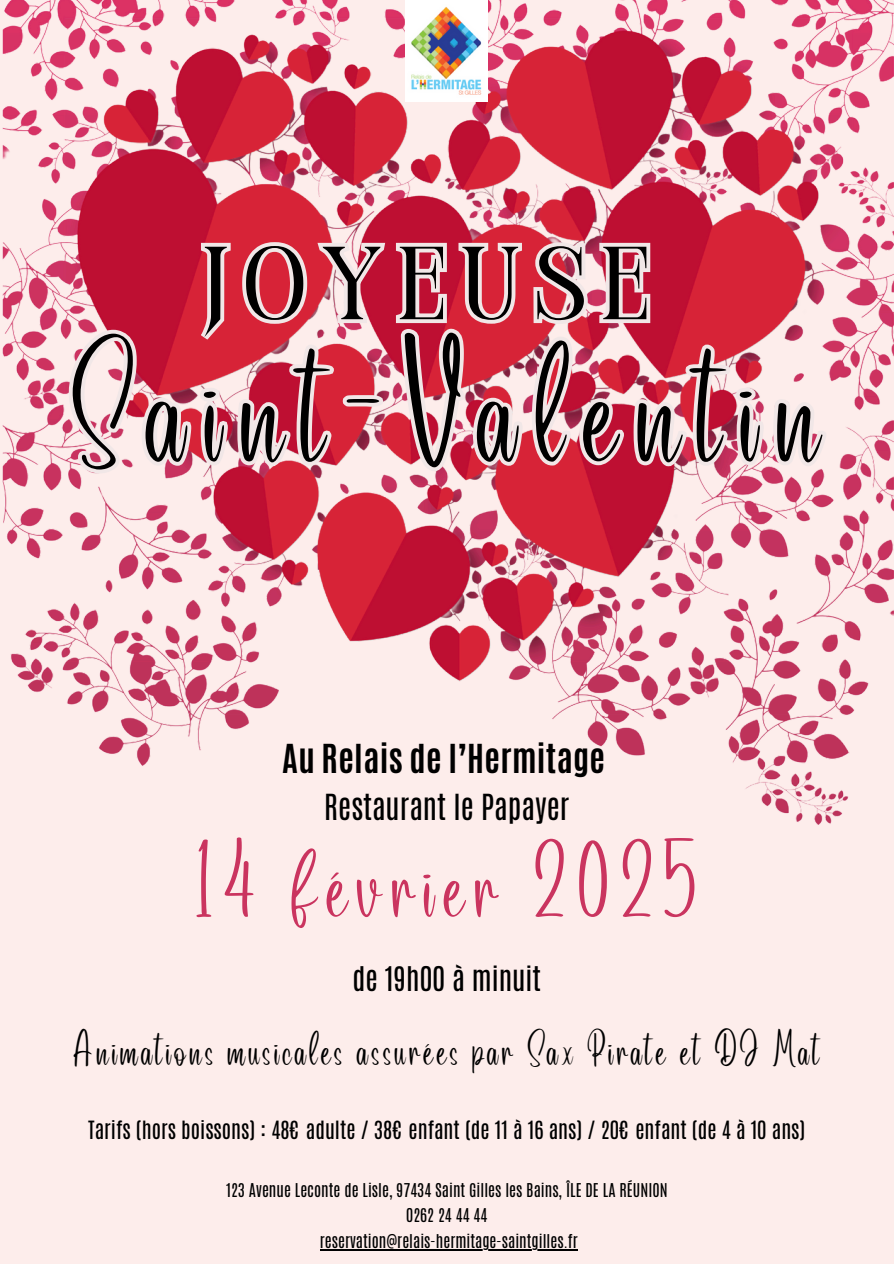
<style>
.page{position:relative;width:894px;height:1264px;background:#fff}
.page>*{position:absolute;margin:0;border:0;box-sizing:border-box;transform-origin:0 0}
.t1{font:103.5px "Perandoryv 2";letter-spacing:.16em;color:#000}
.t2{font:102.15px "Lovely";letter-spacing:.19em;color:#000}
.t3{font:61.8px "Lovely";letter-spacing:.16em;color:#ca345f}
.t4{font:700 33.3px "Antonio";letter-spacing:.01em;color:#000}
.t5{font:30px "Antonio";color:#000}
.t6{font:28.8px "Lovely";letter-spacing:.13em;color:#000}
.t7{font:28.35px "Antonio";color:#000}
.t8{font:21px "Antonio";color:#000}
.t9{font:15.9px "Antonio";color:#000}
</style>
<div class="page">
<div style="left:0;top:0;width:893px;height:1263px;background:#fdedeb"></div>
<img style="left:2px;top:0;width:891px;height:825px">
<img style="left:405px;top:0;width:82px;height:101px">
<svg style="left:170px;top:236px;width:484px;height:86px"></svg>
<svg style="left:64px;top:324px;width:76px;height:155px"></svg>
<svg style="left:137px;top:322px;width:693px;height:154px"></svg>
<hr style="left:320px;top:1248px;width:257px;height:2px;background:#000">
<p class="t1" style="left:203px;top:241px;width:446px">JOYEUSE</p>
<p class="t2" style="left:71px;top:289px;width:750px">Saint-Valentin</p>
<h3 class="t4" style="left:282px;top:735px;width:324px">Au Relais de l’Hermitage</h3>
<h1 class="t5" style="left:324px;top:785px;width:246px">Restaurant le Papayer</h1>
<p class="t3" style="left:196px;top:812px;width:502px">14 février 2025</p>
<h4 class="t7" style="left:352px;top:958px;width:190px">de 19h00 à minuit</h4>
<h2 class="t6" style="left:74px;top:1016px;width:747px">Animations musicales assurées par Sax Pirate et DJ Mat</h2>
<p class="t8" style="left:88px;top:1115px;width:718px">Tarifs (hors boissons) : 48€ adulte / 38€ enfant (de 11 à 16 ans) / 20€ enfant (de 4 à 10 ans)</p>
<h4 class="t9" style="left:226px;top:1178px;width:443px">123 Avenue Leconte de Lisle, 97434 Saint Gilles les Bains, ÎLE DE LA RÉUNION</h4>
<h4 class="t9" style="left:406px;top:1204px;width:83px">0262 24 44 44</h4>
<p class="t9" style="left:320px;top:1229px;width:259px">reservation@relais-hermitage-saintgilles.fr</p>
</div>
